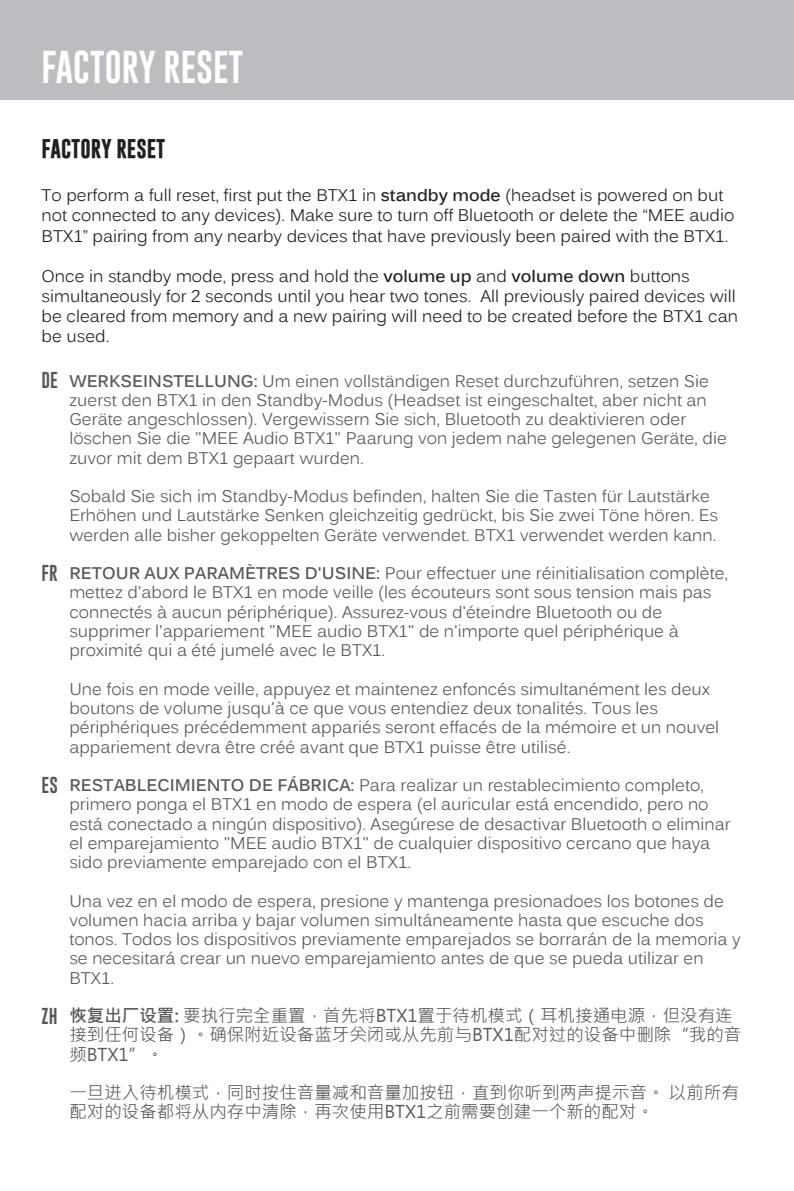
<style>
.page{position:relative;width:794px;height:1191px;background:#fff}
.page>*{position:absolute;margin:0;border:0;box-sizing:border-box;transform-origin:0 0}
.t1{font:33.6px "Gobold";color:#fff}
.t2{font:700 19.6px "Gobold";color:#231f20}
.t3{font:17.5px/19.2px "Microsoft Jheng Hei";color:#57585a}
.t4{font:16.8px/19.2px "Kalinga";color:#57585a}
.t5{font:16.8px/20.3px "Kalinga";color:#231f20}
.t6{font:16.8px "Gobold";color:#57585a}
.s1{font-weight:700}
</style>
<div class="page">
<div style="left:0;top:0;width:353px;height:99px;background:#bcbdc0"></div>
<div style="left:353px;top:0;width:441px;height:99px;background:#bcbdc0"></div>
<h1 class="t1" style="left:42px;top:45px;width:203px">FACTORY RESET</h1>
<p class="t2" style="left:42px;top:135px;width:125px">FACTORY RESET</p>
<p class="t5" style="left:42px;top:187px;width:694px">To perform a full reset, first put the BTX1 in <span class="s1">standby mode</span> (headset is powered on but not connected to any devices). Make sure to turn off Bluetooth or delete the “MEE audio<br>BTX1” pairing from any nearby devices that have previously been paired with the BTX1.</p>
<p class="t5" style="left:42px;top:267px;width:698px">Once in standby mode, press and hold the <span class="s1">volume up</span> and <span class="s1">volume down</span> buttons simultaneously for 2 seconds until you hear two tones. All previously paired devices will be cleared from memory and a new pairing will need to be created before the BTX1 can be used.</p>
<p class="t6" style="left:42px;top:369px;width:18px">DE</p>
<p class="t4" style="left:69px;top:372px;width:659px"><span class="s1">WERKSEINSTELLUNG:</span> Um einen vollständigen Reset durchzuführen, setzen Sie zuerst den BTX1 in den Standby-Modus (Headset ist eingeschaltet, aber nicht an Geräte angeschlossen). Vergewissern Sie sich, Bluetooth zu deaktivieren oder löschen Sie die "MEE Audio BTX1" Paarung von jedem nahe gelegenen Geräte, die zuvor mit dem BTX1 gepaart wurden.</p>
<p class="t4" style="left:69px;top:488px;width:650px">Sobald Sie sich im Standby-Modus befinden, halten Sie die Tasten für Lautstärke<br>Erhöhen und Lautstärke Senken gleichzeitig gedrückt, bis Sie zwei Töne hören. Es werden alle bisher gekoppelten Geräte verwendet. BTX1 verwendet werden kann.</p>
<p class="t4" style="left:69px;top:565px;width:660px"><span class="s1">RETOUR AUX PARAMÈTRES D'USINE:</span> Pour effectuer une réinitialisation complète, mettez d'abord le BTX1 en mode veille (les écouteurs sont sous tension mais pas connectés à aucun périphérique). Assurez-vous d'éteindre Bluetooth ou de supprimer l'appariement "MEE audio BTX1" de n'importe quel périphérique à proximité qui a été jumelé avec le BTX1.</p>
<p class="t4" style="left:69px;top:681px;width:651px">Une fois en mode veille, appuyez et maintenez enfoncés simultanément les deux boutons de volume jusqu'à ce que vous entendiez deux tonalités. Tous les périphériques précédemment appariés seront effacés de la mémoire et un nouvel appariement devra être créé avant que BTX1 puisse être utilisé.</p>
<p class="t4" style="left:69px;top:777px;width:663px"><span class="s1">RESTABLECIMIENTO DE FÁBRICA:</span> Para realizar un restablecimiento completo, primero ponga el BTX1 en modo de espera (el auricular está encendido, pero no está conectado a ningún dispositivo). Asegúrese de desactivar Bluetooth o eliminar el emparejamiento "MEE audio BTX1" de cualquier dispositivo cercano que haya sido previamente emparejado con el BTX1.</p>
<p class="t4" style="left:69px;top:892px;width:673px">Una vez en el modo de espera, presione y mantenga presionadoes los botones de volumen hacia arriba y bajar volumen simultáneamente hasta que escuche dos tonos. Todos los dispositivos previamente emparejados se borrarán de la memoria y se necesitará crear un nuevo emparejamiento antes de que se pueda utilizar en BTX1.</p>
<p class="t3" style="left:69px;top:1006px;width:673px"><span class="s1">恢复出厂设置:</span> 要执行完全重置，首先将BTX1置于待机模式（耳机接通电源，但没有连接到任何设备）。确保附近设备蓝牙关闭或从先前与BTX1配对过的设备中删除“我的音频BTX1”。</p>
<p class="t3" style="left:69px;top:1083px;width:671px">一旦进入待机模式，同时按住音量减和音量加按钮，直到你听到两声提示音。 以前所有配对的设备都将从内存中清除，再次使用BTX1之前需要创建一个新的配对。</p>
<p class="t6" style="left:42px;top:562px;width:18px">FR</p>
<p class="t6" style="left:42px;top:774px;width:18px">ES</p>
<p class="t6" style="left:42px;top:1005px;width:18px">ZH</p>
</div>
